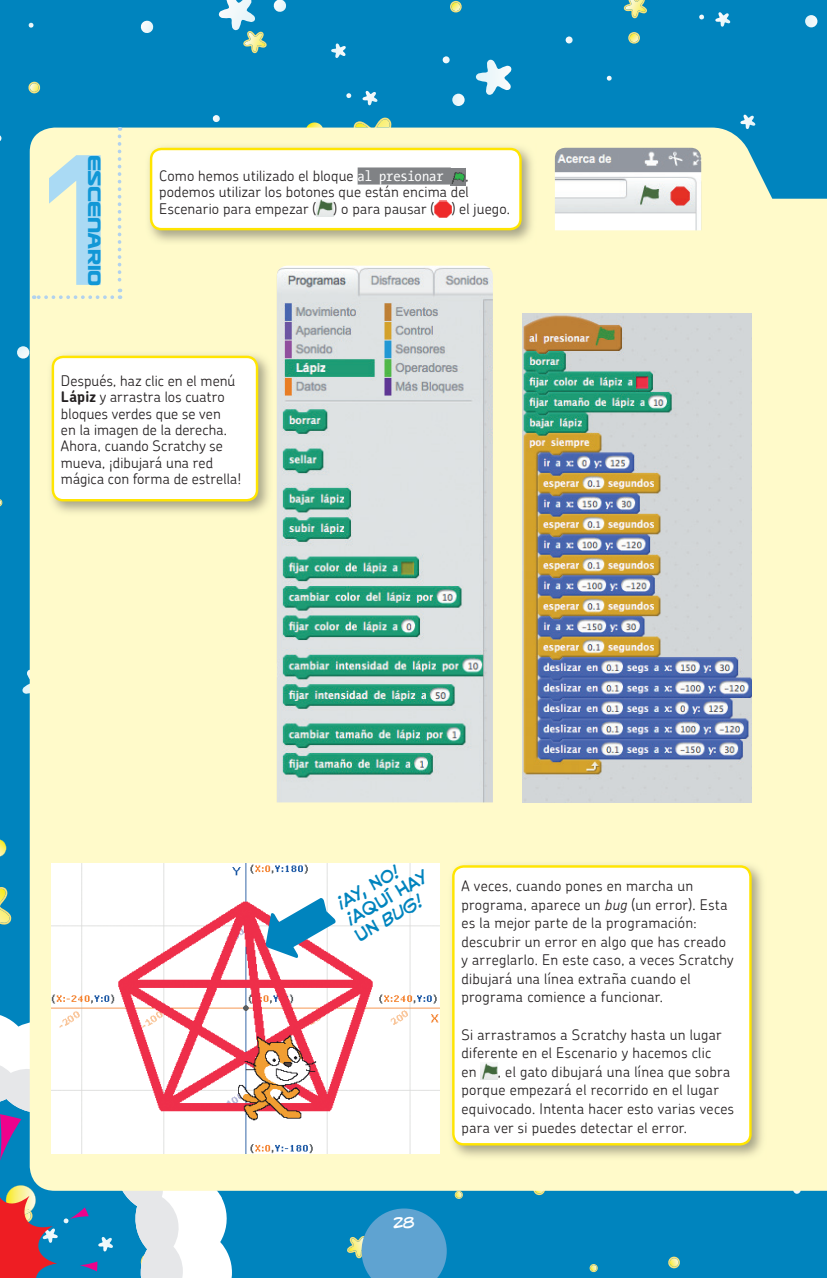
<style>
.page{position:relative;width:827px;height:1278px;background:#fff}
.page>*{position:absolute;margin:0;border:0;box-sizing:border-box;transform-origin:0 0}
.t1{font:21.4px "Usuzi";letter-spacing:-.03em;color:#1197d6}
.t2{font:15.4px/18.6px "CC Astro City Int";color:#0084be}
.t3{font:300 14.6px/18.6px "Chevin";letter-spacing:.02em;color:#231f20}
.t4{font:13.8px "CC Meanwhile";color:#fff}
.s1{font-family:"The Sans Mono Condensed";font-weight:400;color:#fff}
.s2{font-weight:700}
.s3{font-style:italic}
</style>
<div class="page">
<div style="left:0;top:0;width:826px;height:1278px;background:#0084be"></div>
<svg style="left:623px;top:0;width:24px;height:18px"></svg>
<svg style="left:454px;top:1190px;width:9px;height:9px"></svg>
<svg style="left:533px;top:1190px;width:12px;height:5px"></svg>
<svg style="left:589px;top:1264px;width:8px;height:8px"></svg>
<svg style="left:668px;top:1256px;width:12px;height:12px"></svg>
<svg style="left:0;top:887px;width:12px;height:38px"></svg>
<svg style="left:0;top:839px;width:6px;height:18px"></svg>
<svg style="left:0;top:499px;width:2px;height:8px"></svg>
<svg style="left:28px;top:82px;width:12px;height:11px"></svg>
<svg style="left:628px;top:32px;width:11px;height:12px"></svg>
<svg style="left:348px;top:117px;width:56px;height:11px"></svg>
<svg style="left:304px;top:122px;width:19px;height:6px"></svg>
<svg style="left:450px;top:1px;width:12px;height:12px"></svg>
<svg style="left:779px;top:1190px;width:38px;height:4px"></svg>
<svg style="left:475px;top:60px;width:37px;height:35px"></svg>
<svg style="left:331px;top:43px;width:15px;height:15px"></svg>
<svg style="left:452px;top:94px;width:12px;height:12px"></svg>
<svg style="left:140px;top:21px;width:14px;height:12px"></svg>
<svg style="left:218px;top:0;width:49px;height:53px"></svg>
<svg style="left:362px;top:91px;width:16px;height:14px"></svg>
<svg style="left:346px;top:93px;width:5px;height:5px"></svg>
<svg style="left:273px;top:0;width:13px;height:12px"></svg>
<svg style="left:212px;top:115px;width:8px;height:7px"></svg>
<svg style="left:805px;top:15px;width:12px;height:12px"></svg>
<svg style="left:740px;top:115px;width:15px;height:13px"></svg>
<svg style="left:442px;top:56px;width:8px;height:8px"></svg>
<svg style="left:715px;top:12px;width:15px;height:15px"></svg>
<svg style="left:606px;top:76px;width:5px;height:5px"></svg>
<svg style="left:699px;top:15px;width:5px;height:5px"></svg>
<svg style="left:565px;top:36px;width:8px;height:8px"></svg>
<svg style="left:22px;top:668px;width:8px;height:34px"></svg>
<svg style="left:28px;top:23px;width:6px;height:5px"></svg>
<svg style="left:17px;top:346px;width:13px;height:13px"></svg>
<div style="left:30px;top:128px;width:796px;height:1062px;background:#fffaca"></div>
<svg style="left:347px;top:1208px;width:99px;height:70px"></svg>
<img style="left:52px;top:864px;width:387px;height:289px">
<img style="left:145px;top:143px;width:391px;height:102px">
<div style="left:151px;top:149px;width:369px;height:80px;background:#fff;border-radius:10px"></div>
<div style="left:357px;top:167px;width:93px;height:17px;background:#808285"></div>
<svg style="left:465px;top:168px;width:1px;height:16px"></svg>
<img style="left:450px;top:168px;width:15px;height:17px">
<img style="left:316px;top:199px;width:17px;height:17px">
<img style="left:434px;top:201px;width:17px;height:17px">
<div style="left:150px;top:148px;width:371px;height:82px;border:2px solid #ffe501;border-radius:10px"></div>
<img style="left:447px;top:861px;width:319px;height:299px">
<div style="left:453px;top:866px;width:297px;height:278px;background:#fff;border-radius:10px"></div>
<img style="left:480px;top:1063px;width:17px;height:16px">
<div style="left:452px;top:865px;width:299px;height:280px;border:2px solid #ffe501;border-radius:10px"></div>
<img style="left:47px;top:351px;width:226px;height:165px">
<div style="left:53px;top:357px;width:204px;height:143px;background:#fff;border-radius:10px"></div>
<div style="left:52px;top:356px;width:206px;height:145px;border:2px solid #ffe501;border-radius:10px"></div>
<svg style="left:265px;top:898px;width:70px;height:60px"></svg>
<img style="left:277px;top:266px;width:215px;height:536px">
<img style="left:554px;top:148px;width:147px;height:82px">
<img style="left:522px;top:314px;width:229px;height:488px">
<svg style="left:34px;top:127px;width:101px;height:172px;background:#e8f1d3"></svg>
<svg style="left:0;top:1053px;width:294px;height:225px"></svg>
<h1 class="t1" style="left:104px;top:155px;width:132px;rotate:90deg">escenario</h1>
<p class="t3" style="left:159px;top:166px;width:286px">Como hemos utilizado el bloque <span class="s1">al presionar</span></p>
<p class="t3" style="left:159px;top:167px;width:352px;line-height:16.4px;text-indent:306px">, podemos utilizar los botones que están encima del<br>Escenario para empezar ( ) o para pausar ( ) el juego.</p>
<p class="t3" style="left:61px;top:372px;width:182px;line-height:16.4px">Después, haz clic en el menú<br><span class="s2">Lápiz</span> y arrastra los cuatro bloques verdes que se ven<br>en la imagen de la derecha.<br>Ahora, cuando Scratchy se mueva, ¡dibujará una red mágica con forma de estrella!</p>
<p class="t2" style="left:333px;top:896px;width:92px;rotate:-30deg">¡Ay, no! ¡Aquí hay un <span class="s3">bug</span>!</p>
<p class="t3" style="left:461px;top:876px;width:274px">A veces, cuando pones en marcha un programa, aparece un <span class="s3">bug</span> (un error). Esta es la mejor parte de la programación: descubrir un error en algo que has creado y arreglarlo. En este caso, a veces Scratchy dibujará una línea extraña cuando el programa comience a funcionar.</p>
<p class="t3" style="left:461px;top:1025px;width:261px">Si arrastramos a Scratchy hasta un lugar diferente en el Escenario y hacemos clic en</p>
<p class="t3" style="left:461px;top:1062px;width:274px;text-indent:36px">, el gato dibujará una línea que sobra porque empezará el recorrido en el lugar equivocado. Intenta hacer esto varias veces para ver si puedes detectar el error.</p>
<p class="t4" style="left:393px;top:1215px;width:22px">28</p>
</div>
